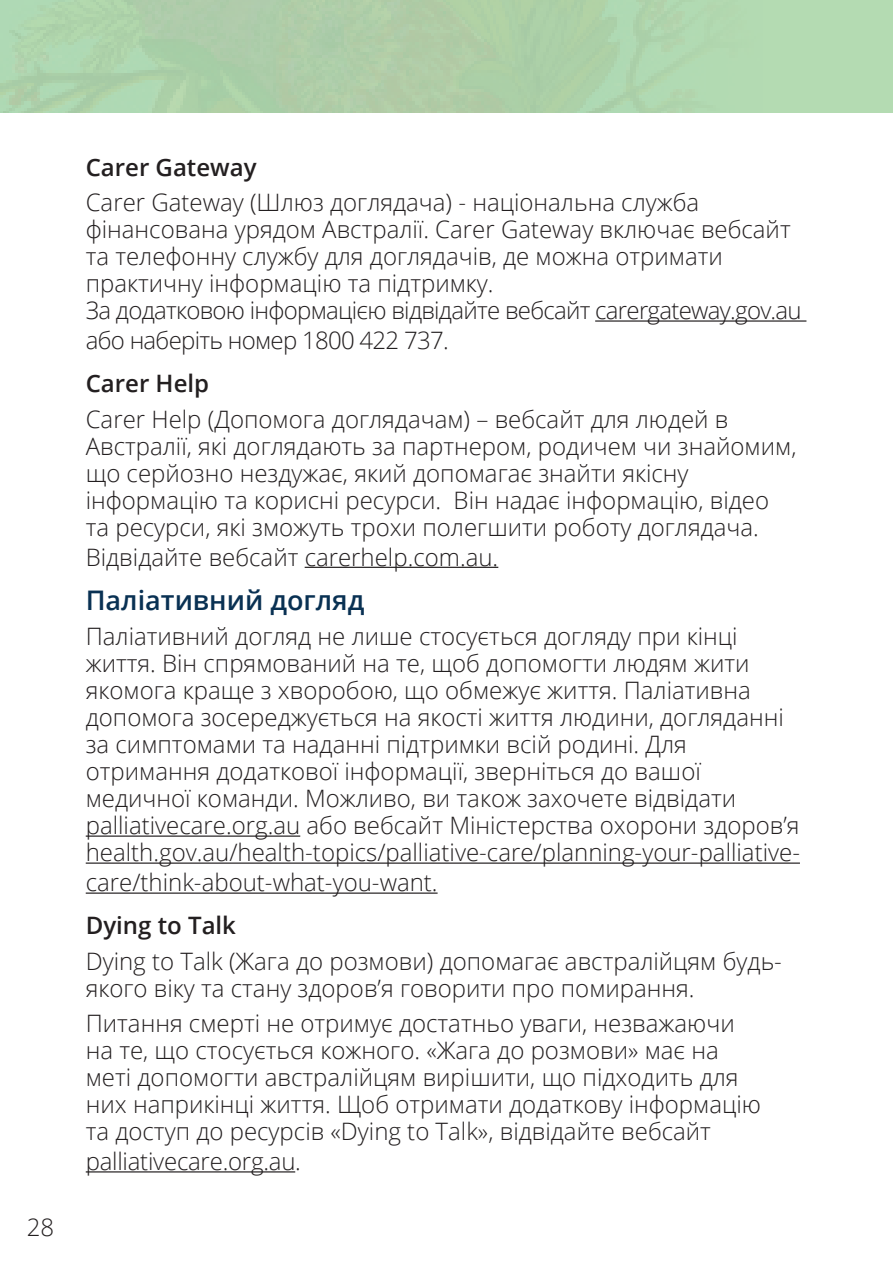
<style>
.page{position:relative;width:893px;height:1263px;background:#fff}
.page>*{position:absolute;margin:0;border:0;box-sizing:border-box;transform-origin:0 0}
.t1{font:600 27px "Open Sans";color:#093153}
.t2{font:300 24px/27px "Open Sans";color:#231f20}
.t3{font:600 24px "Open Sans";color:#231f20}
.t4{font:300 24px "Open Sans";letter-spacing:-.03em;color:#231f20}
</style>
<div class="page">
<div style="left:0;top:0;width:893px;height:113px;background:#afd1aa"></div>
<hr style="left:595px;top:320px;width:211px;height:2px;background:#231f20">
<hr style="left:305px;top:567px;width:193px;height:1px;background:#231f20">
<hr style="left:86px;top:835px;width:214px;height:2px;background:#231f20">
<hr style="left:86px;top:862px;width:714px;height:2px;background:#231f20">
<hr style="left:86px;top:892px;width:352px;height:2px;background:#231f20">
<hr style="left:86px;top:1171px;width:209px;height:1px;background:#231f20">
<p class="t2" style="left:27px;top:1213px;width:29px">28</p>
<p class="t3" style="left:86px;top:151px;width:172px">Carer Gateway</p>
<p class="t2" style="left:86px;top:188px;width:717px">Carer Gateway (Шлюз доглядача) - національна служба фінансована урядом Австралії. Carer Gateway включає вебсайт та телефонну службу для доглядачів, де можна отримати практичну інформацію та підтримку.<br>За додатковою інформацією відвідайте вебсайт carergateway.gov.au</p>
<p class="t4" style="left:86px;top:324px;width:364px">або наберіть номер 1800 422 737.</p>
<p class="t3" style="left:86px;top:367px;width:125px">Carer Help</p>
<p class="t2" style="left:86px;top:405px;width:712px">Carer Help (Допомога доглядачам) – вебсайт для людей в Австралії, які доглядають за партнером, родичем чи знайомим, що серйозно нездужає, який допомагає знайти якісну інформацію та корисні ресурси. Він надає інформацію, відео та ресурси, які зможуть трохи полегшити роботу доглядача.</p>
<p class="t2" style="left:86px;top:543px;width:414px">Відвідайте вебсайт carerhelp.com.au.</p>
<p class="t1" style="left:86px;top:581px;width:280px">Паліативний догляд</p>
<p class="t2" style="left:86px;top:622px;width:716px">Паліативний догляд не лише стосується догляду при кінці життя. Він спрямований на те, щоб допомогти людям жити якомога краще з хворобою, що обмежує життя. Паліативна допомога зосереджується на якості життя людини, догляданні за симптомами та наданні підтримки всій родині. Для отримання додаткової інформації, зверніться до вашої медичної команди. Можливо, ви також захочете відвідати palliativecare.org.au або вебсайт Міністерства охорони здоров’я health.gov.au/health-topics/palliative-care/planning-your-palliative-</p>
<p class="t2" style="left:86px;top:868px;width:353px">care/think-about-what-you-want.</p>
<p class="t3" style="left:86px;top:909px;width:152px">Dying to Talk</p>
<p class="t2" style="left:86px;top:947px;width:698px">Dying to Talk (Жага до розмови) допомагає австралійцям будь&shy;якого віку та стану здоров’я говорити про помирання.</p>
<p class="t2" style="left:86px;top:1009px;width:677px">Питання смерті не отримує достатньо уваги, незважаючи на те, що стосується кожного. «Жага до розмови» має на меті допомогти австралійцям вирішити, що підходить для них наприкінці життя. Щоб отримати додаткову інформацію та доступ до ресурсів «Dying to Talk», відвідайте вебсайт</p>
<p class="t2" style="left:86px;top:1147px;width:217px">palliativecare.org.au.</p>
</div>
